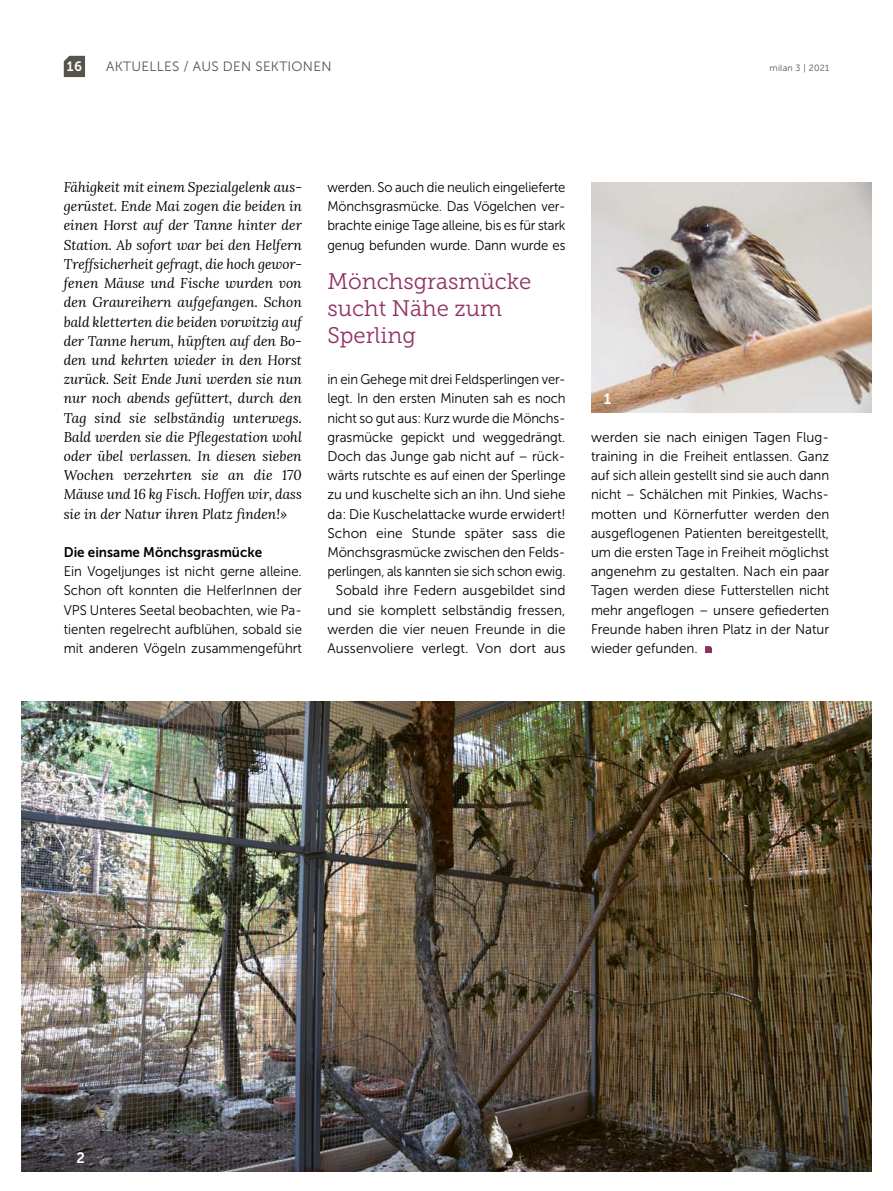
<style>
.page{position:relative;width:893px;height:1191px;background:#fff}
.page>*{position:absolute;margin:0;border:0;box-sizing:border-box;transform-origin:0 0}
.t1{font:22.5px/27px "Museo Slab 300";color:#903062}
.t2{font:15px "Museo Sans 700";color:#fff}
.t3{font:italic 13.95px/19.2px "Lora";color:#000;text-align:justify}
.t4{font:13.95px/19.2px "Museo Sans 300";color:#000;text-align:center;scale:.93 1}
.t5{font:13.95px/19.2px "Museo Sans 300";color:#000;text-align:justify}
.t6{font:13.95px/19.2px "Museo Sans 300";color:#000;text-align:justify;scale:.94 1}
.t7{font:13.95px "Museo Sans 700";color:#000;scale:.96 1}
.t8{font:13.5px "Museo Sans 300";letter-spacing:.02em;color:#57544b}
.t9{font:13.5px "Museo Sans 700";color:#fff}
.t10{font:9px "Museo Sans 300";letter-spacing:.02em;color:#57544b}
</style>
<div class="page">
<svg style="left:64px;top:56px;width:21px;height:21px"></svg>
<img style="left:21px;top:702px;width:851px;height:469px">
<svg style="left:705px;top:646px;width:7px;height:7px"></svg>
<img style="left:591px;top:183px;width:281px;height:229px">
<p class="t9" style="left:67px;top:59px;width:17px">16</p>
<p class="t8" style="left:106px;top:59px;width:227px">AKTUELLES / AUS DEN SEKTIONEN</p>
<p class="t10" style="left:770px;top:63px;width:61px">milan 3 | 2021</p>
<p class="t3" style="left:64px;top:177px;width:240px">Fähigkeit mit einem Spezialgelenk aus&shy;gerüstet. Ende Mai zogen die beiden in einen Horst auf der Tanne hinter der Station. Ab sofort war bei den Helfern Treffsicherheit gefragt, die hoch gewor&shy;fenen Mäuse und Fische wurden von den Graureihern aufgefangen. Schon bald kletterten die beiden vorwitzig auf der Tanne herum, hüpften auf den Bo&shy;den und kehrten wieder in den Horst zurück. Seit Ende Juni werden sie nun nur noch abends gefüttert, durch den Tag sind sie selbständig unterwegs.<br>Bald werden sie die Pflegestation wohl oder übel verlassen. In diesen sieben Wochen verzehrten sie an die 170<br>Mäuse und 16 kg Fisch. Hoffen wir, dass sie in der Natur ihren Platz finden!»</p>
<p class="t7" style="left:64px;top:544px;width:208px">Die einsame Mönchsgrasmücke</p>
<p class="t6" style="left:64px;top:562px;width:255px">Ein Vogeljunges ist nicht gerne alleine.<br>Schon oft konnten die HelferInnen der VPS Unteres Seetal beobachten, wie Pa&shy;tienten regelrecht aufblühen, sobald sie mit anderen Vögeln zusammengeführt</p>
<p class="t6" style="left:327px;top:178px;width:255px">werden. So auch die neulich eingelieferte Mönchsgrasmücke. Das Vögelchen ver&shy;brachte einige Tage alleine, bis es für stark genug befunden wurde. Dann wurde es</p>
<h1 class="t1" style="left:327px;top:268px;width:205px">Mönchsgrasmücke sucht Nähe zum<br>Sperling</h1>
<p class="t4" style="left:327px;top:370px;width:258px">in ein Gehege mit drei Feldsperlingen ver&shy;legt. In den ersten Minuten sah es noch nicht so gut aus: Kurz wurde die Mönchs&shy;grasmücke gepickt und weggedrängt.<br>Doch das Junge gab nicht auf – rück&shy;wärts rutschte es auf einen der Sperlinge zu und kuschelte sich an ihn. Und siehe da: Die Kuschelattacke wurde erwidert!<br>Schon eine Stunde später sass die Mönchsgrasmücke zwischen den Felds&shy;perlingen, als kannten sie sich schon ewig.<br>Sobald ihre Federn ausgebildet sind und sie komplett selbständig fressen, werden die vier neuen Freunde in die Aussenvoliere verlegt. Von dort aus</p>
<p class="t2" style="left:604px;top:390px;width:9px">1</p>
<p class="t5" style="left:591px;top:427px;width:240px">werden sie nach einigen Tagen Flug&shy;training in die Freiheit entlassen. Ganz auf sich allein gestellt sind sie auch dann nicht – Schälchen mit Pinkies, Wachs&shy;motten und Körnerfutter werden den ausgeflogenen Patienten bereitgestellt, um die ersten Tage in Freiheit möglichst angenehm zu gestalten. Nach ein paar Tagen werden diese Futterstellen nicht mehr angeflogen – unsere gefiederten Freunde haben ihren Platz in der Natur wieder gefunden.</p>
<p class="t2" style="left:77px;top:1149px;width:10px">2</p>
</div>
